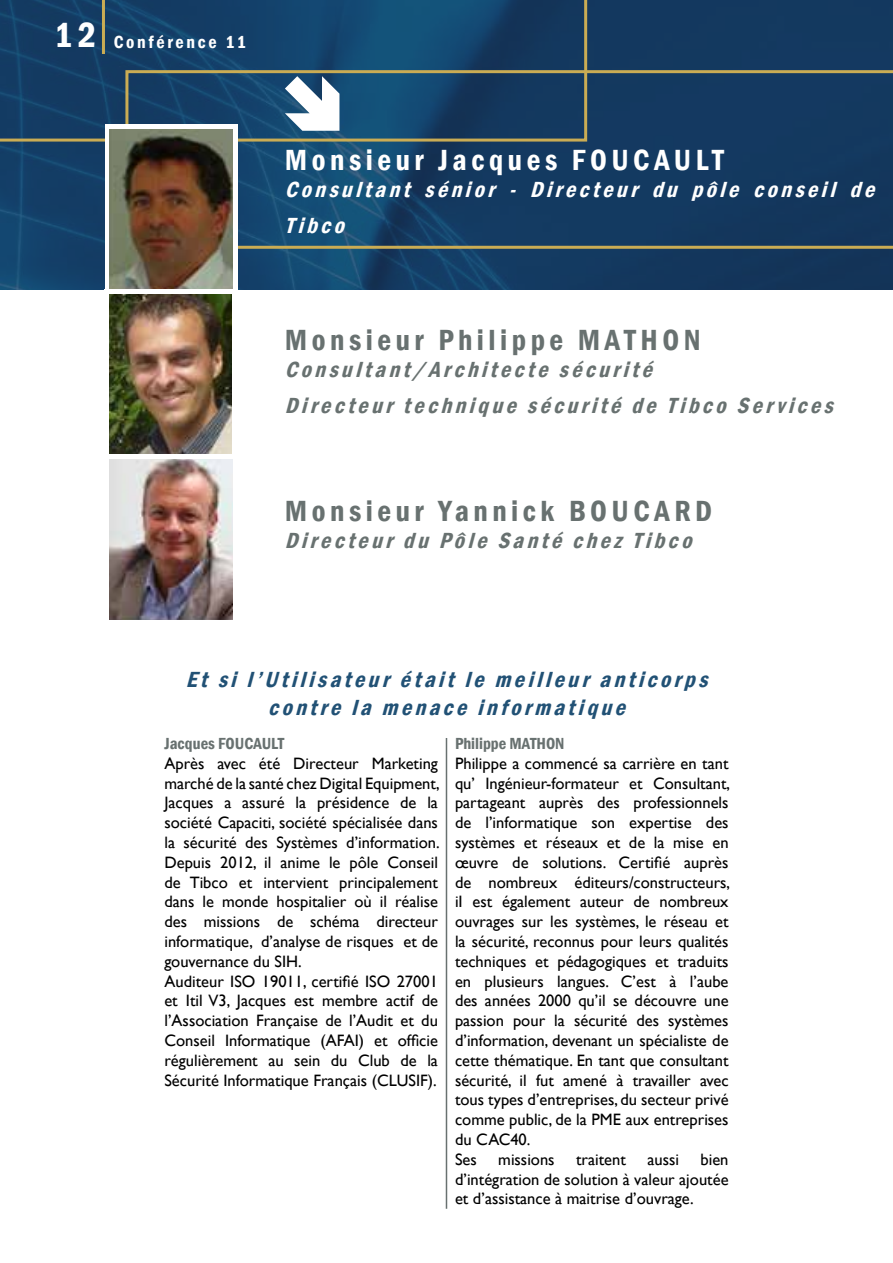
<style>
.page{position:relative;width:893px;height:1263px;background:#fff}
.page>*{position:absolute;margin:0;border:0;box-sizing:border-box;transform-origin:0 0}
.t1{font:600 condensed 36px "Franklin Gothic";color:#fff}
.t2{font:600 condensed 30px "Franklin Gothic";letter-spacing:.15em;color:#687170}
.t3{font:600 condensed 30px "Franklin Gothic";letter-spacing:.15em;color:#fff}
.t4{font:italic 600 condensed 22.5px/36px "Franklin Gothic";color:#687170}
.t5{font:italic 600 condensed 22.5px/28.5px "Franklin Gothic";color:#215175;text-align:center}
.t6{font:italic 600 condensed 22.5px/36px "Franklin Gothic";color:#fff}
.t7{font:600 condensed 18px "Franklin Gothic";letter-spacing:.15em;color:#fff}
.t8{font:16.5px/19.8px "Gill Sans";color:#000}
.t9{font:600 condensed 16.5px "Franklin Gothic";color:#687170}
</style>
<div class="page">
<hr style="left:446px;top:738px;width:1px;height:471px;background:#687170">
<img style="left:0;top:0;width:893px;height:289px">
<svg style="left:0;top:0;width:587px;height:142px;background:#144168"></svg>
<svg style="left:125px;top:70px;width:768px;height:179px;background:#1d4364"></svg>
<hr style="left:102px;top:0;width:3px;height:54px;background:#caac54">
<svg style="left:285px;top:76px;width:54px;height:55px"></svg>
<svg style="left:105px;top:125px;width:132px;height:164px"></svg>
<img style="left:110px;top:129px;width:122px;height:160px">
<img style="left:110px;top:294px;width:122px;height:160px">
<img style="left:110px;top:459px;width:122px;height:161px">
<h1 class="t1" style="left:54px;top:11px;width:44px">12</h1>
<p class="t7" style="left:114px;top:30px;width:134px">Conférence 11</p>
<h2 class="t3" style="left:285px;top:140px;width:441px">Monsieur Jacques FOUCAULT</h2>
<h3 class="t6" style="left:285px;top:171px;width:598px">Consultant sénior - Directeur du pôle conseil de<br>Tibco</h3>
<h2 class="t2" style="left:285px;top:320px;width:417px">Monsieur Philippe MATHON</h2>
<h3 class="t4" style="left:285px;top:351px;width:557px">Consultant/Architecte sécurité<br>Directeur technique sécurité de Tibco Services</h3>
<h2 class="t2" style="left:285px;top:491px;width:429px">Monsieur Yannick BOUCARD</h2>
<h3 class="t4" style="left:285px;top:522px;width:416px">Directeur du Pôle Santé chez Tibco</h3>
<h3 class="t5" style="left:186px;top:665px;width:531px">Et si l’Utilisateur était le meilleur anticorps contre la menace informatique</h3>
<p class="t9" style="left:164px;top:732px;width:122px">Jacques FOUCAULT</p>
<p class="t8" style="left:164px;top:754px;width:277px">Après avec été Directeur Marketing marché de la santé chez Digital Equipment, Jacques a assuré la présidence de la société Capaciti, société spécialisée dans la sécurité des Systèmes d’information.<br>Depuis 2012, il anime le pôle Conseil de Tibco et intervient principalement dans le monde hospitalier où il réalise des missions de schéma directeur informatique, d’analyse de risques et de gouvernance du SIH.<br>Auditeur ISO 19011, certifié ISO 27001 et Itil V3, Jacques est membre actif de l’Association Française de l’Audit et du Conseil Informatique (AFAI) et officie régulièrement au sein du Club de la Sécurité Informatique Français (CLUSIF).</p>
<p class="t9" style="left:455px;top:732px;width:111px">Philippe MATHON</p>
<p class="t8" style="left:455px;top:754px;width:277px">Philippe a commencé sa carrière en tant qu’ Ingénieur-formateur et Consultant, partageant auprès des professionnels de l’informatique son expertise des systèmes et réseaux et de la mise en œuvre de solutions. Certifié auprès de nombreux éditeurs/constructeurs, iI est également auteur de nombreux ouvrages sur les systèmes, le réseau et la sécurité, reconnus pour leurs qualités techniques et pédagogiques et traduits en plusieurs langues. C’est à l’aube des années 2000 qu’il se découvre une passion pour la sécurité des systèmes d’information, devenant un spécialiste de cette thématique. En tant que consultant sécurité, il fut amené à travailler avec tous types d’entreprises, du secteur privé comme public, de la PME aux entreprises du CAC40.<br>Ses</p>
<p class="t8" style="left:455px;top:1150px;width:275px;text-align:justify;text-indent:246px">bien d’intégration de solution à valeur ajoutée et d’assistance à maitrise d’ouvrage.</p>
<p class="t8" style="left:498px;top:1150px;width:58px">missions</p>
<p class="t8" style="left:576px;top:1150px;width:51px">traitent</p>
<p class="t8" style="left:647px;top:1150px;width:33px">aussi</p>
</div>
